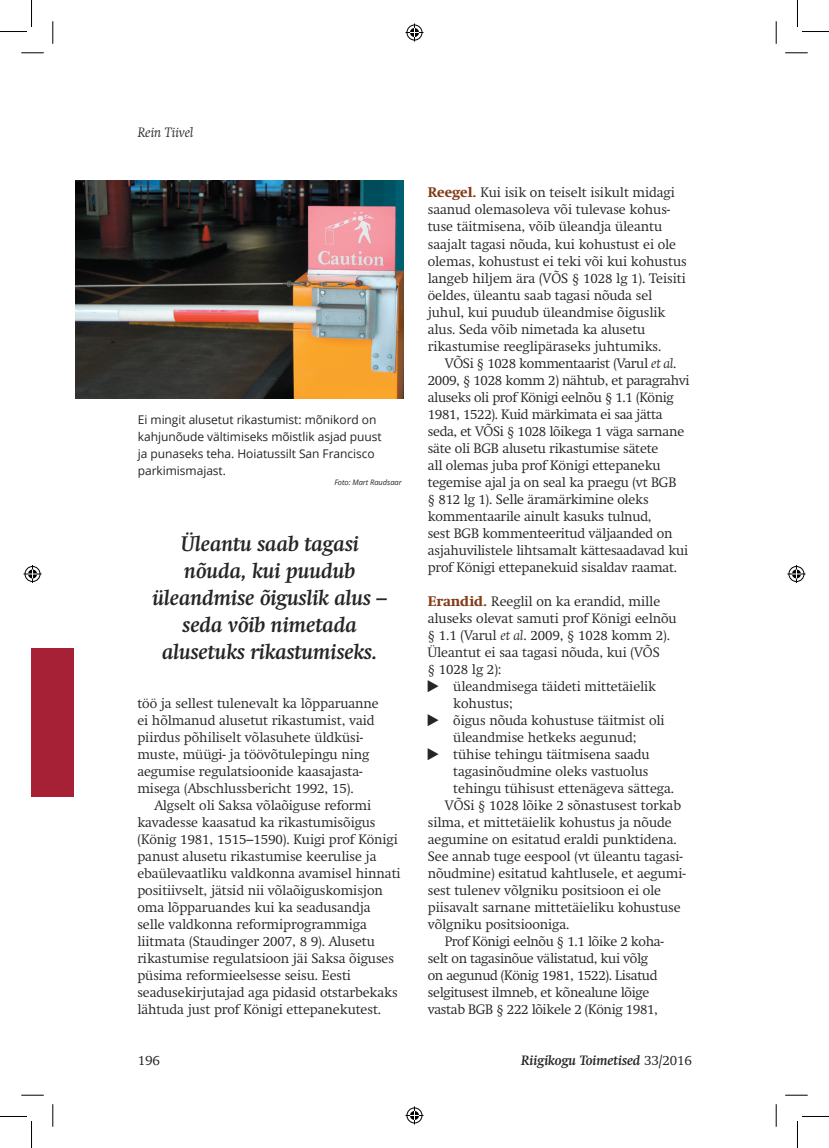
<style>
.page{position:relative;width:829px;height:1148px;background:#fff}
.page>*{position:absolute;margin:0;border:0;box-sizing:border-box;transform-origin:0 0}
.Valjavote{font:italic 700 21px/27px "Swift";letter-spacing:-.005em;color:#242527;text-align:center}
.Text_Swift{font:300 13.5px/17px "Swift";letter-spacing:-.005em;color:#242527}
.Text_Swift_Taandeta{font:300 13.5px/17px "Swift";letter-spacing:-.005em;color:#242527}
.Text_Swift-2{font:300 13.5px/17px "Swift";letter-spacing:-.025em;color:#242527}
.t1{font:italic 700 13.5px "Swift";letter-spacing:-.005em;color:#242527}
.Autor_paises{font:italic 300 13.5px "Swift";letter-spacing:-.005em;color:#242527}
.Pildiallkiri{font:12px/17px "Open Sans";letter-spacing:-.005em;color:#242527}
.Pildi_autor{font:italic 7.5px "Open Sans";letter-spacing:-.005em;color:#242527}
.s1{font-weight:800;color:#833b16}
.s2{font-style:italic}
.s3{font-weight:300;font-style:normal}
</style>
<div class="page">
<img style="left:75px;top:180px;width:328px;height:218px">
<div style="left:32px;top:648px;width:42px;height:149px;background:#a72136"></div>
<svg style="left:21px;top:53px;width:23px;height:1px"></svg>
<svg style="left:785px;top:53px;width:22px;height:1px"></svg>
<svg style="left:21px;top:1094px;width:23px;height:1px"></svg>
<svg style="left:785px;top:1094px;width:22px;height:1px"></svg>
<svg style="left:53px;top:21px;width:1px;height:23px"></svg>
<svg style="left:53px;top:1104px;width:1px;height:22px"></svg>
<svg style="left:775px;top:21px;width:1px;height:23px"></svg>
<svg style="left:775px;top:1104px;width:1px;height:22px"></svg>
<svg style="left:0;top:0;width:32px;height:32px"></svg>
<svg style="left:0;top:1116px;width:32px;height:31px"></svg>
<svg style="left:797px;top:0;width:31px;height:32px"></svg>
<svg style="left:797px;top:1116px;width:31px;height:31px"></svg>
<svg style="left:405px;top:24px;width:18px;height:18px"></svg>
<svg style="left:405px;top:1106px;width:18px;height:18px"></svg>
<svg style="left:24px;top:565px;width:18px;height:18px"></svg>
<svg style="left:787px;top:565px;width:18px;height:18px"></svg>
<p class="Autor_paises" style="left:138px;top:124px;width:57px">Rein Tiivel</p>
<p class="Pildiallkiri" style="left:138px;top:410px;width:245px">Ei mingit alusetut rikastumist: mõnikord on kahjunõude vältimiseks mõistlik asjad puust ja punaseks teha. Hoiatussilt San Francisco parkimismajast.</p>
<p class="Pildi_autor" style="left:334px;top:477px;width:69px">Foto: Mart Raudsaar</p>
<p class="Valjavote" style="left:152px;top:530px;width:236px">Üleantu saab tagasi nõuda, kui puudub üleandmise õiguslik alus – seda võib nimetada</p>
<p class="Valjavote" style="left:162px;top:638px;width:217px">alusetuks rikastumiseks.</p>
<p class="Text_Swift_Taandeta" style="left:137px;top:695px;width:243px">töö ja sellest tulenevalt ka lõpparuanne ei hõlmanud alusetut rikastumist, vaid piirdus põhiliselt võlasuhete üldküsi&shy;muste, müügi- ja töövõtulepingu ning aegumise regulatsioonide kaasajasta&shy;misega (Abschlussbericht 1992, 15).</p>
<p class="Text_Swift" style="left:137px;top:797px;width:265px;text-indent:17px">Algselt oli Saksa võlaõiguse reformi kavadesse kaasatud ka rikastumisõigus (König 1981, 1515–1590). Kuigi prof Königi panust alusetu rikastumise keerulise ja ebaülevaatliku valdkonna avamisel hinnati positiivselt, jätsid nii võlaõiguskomisjon oma lõpparuandes kui ka seadusandja selle valdkonna reformiprogrammiga liitmata (Staudinger 2007, 8 9). Alusetu rikastumise regulatsioon jäi Saksa õiguses püsima reformieelsesse seisu. Eesti seadusekirjutajad aga pidasid otstarbekaks lähtuda just prof Königi ettepanekutest.</p>
<p class="Text_Swift_Taandeta" style="left:427px;top:184px;width:260px"><span class="s1">Reegel.</span> Kui isik on teiselt isikult midagi saanud olemasoleva või tulevase kohus&shy;tuse täitmisena, võib üleandja üleantu saajalt tagasi nõuda, kui kohustust ei ole olemas, kohustust ei teki või kui kohustus langeb hiljem ära (VÕS § 1028 lg 1). Teisiti öeldes, üleantu saab tagasi nõuda sel juhul, kui puudub üleandmise õiguslik alus. Seda võib nimetada ka alusetu rikastumise reeglipäraseks juhtumiks.</p>
<p class="Text_Swift" style="left:427px;top:354px;width:263px;text-indent:17px">VÕSi § 1028 kommentaarist (Varul <span class="s2">et al</span>.<br>2009, § 1028 komm 2) nähtub, et paragrahvi aluseks oli prof Königi eelnõu § 1.1 (König 1981, 1522). Kuid märkimata ei saa jätta seda, et VÕSi § 1028 lõikega 1 väga sarnane säte oli BGB alusetu rikastumise sätete<br>all olemas juba prof Königi ettepaneku tegemise ajal ja on seal ka praegu (vt BGB<br>§ 812 lg 1). Selle äramärkimine oleks kommentaarile ainult kasuks tulnud,<br>sest BGB kommenteeritud väljaanded on asjahuvilistele lihtsamalt kättesaadavad kui prof Königi ettepanekuid sisaldav raamat.</p>
<p class="Text_Swift_Taandeta" style="left:427px;top:592px;width:250px"><span class="s1">Erandid.</span> Reeglil on ka erandid, mille aluseks olevat samuti prof Königi eelnõu § 1.1 (Varul <span class="s2">et al</span>. 2009, § 1028 komm 2).<br>Üleantut ei saa tagasi nõuda, kui (VÕS</p>
<p class="Text_Swift_Taandeta" style="left:427px;top:661px;width:75px">§ 1028 lg 2):</p>
<p class="Text_Swift" style="left:453px;top:678px;width:204px">üleandmisega täideti mittetäielik kohustus;</p>
<p class="Text_Swift" style="left:453px;top:712px;width:213px">õigus nõuda kohustuse täitmist oli üleandmise hetkeks aegunud;</p>
<p class="Text_Swift" style="left:453px;top:746px;width:222px">tühise tehingu täitmisena saadu tagasinõudmine oleks vastuolus tehingu tühisust ettenägeva sättega.</p>
<p class="Text_Swift" style="left:427px;top:797px;width:259px;text-indent:17px">VÕSi § 1028 lõike 2 sõnastusest torkab silma, et mittetäielik kohustus ja nõude aegumine on esitatud eraldi punktidena.<br>See annab tuge eespool (vt üleantu tagasi&shy;nõudmine) esitatud kahtlusele, et aegumi&shy;sest tulenev võlgniku positsioon ei ole piisavalt sarnane mittetäieliku kohustuse võlgniku positsiooniga.</p>
<p class="Text_Swift-2" style="left:427px;top:933px;width:237px;text-indent:17px">Prof Königi eelnõu § 1.1 lõike 2 koha&shy;selt on tagasinõue välistatud, kui võlg on aegunud (König 1981, 1522). Lisatud selgitusest ilmneb, et kõnealune lõige vastab BGB § 222 lõikele 2 (König 1981,</p>
<p class="Text_Swift" style="left:138px;top:1052px;width:24px">196</p>
<p class="t1" style="left:521px;top:1052px;width:172px">Riigikogu Toimetised <span class="s3">33/2016</span></p>
</div>
